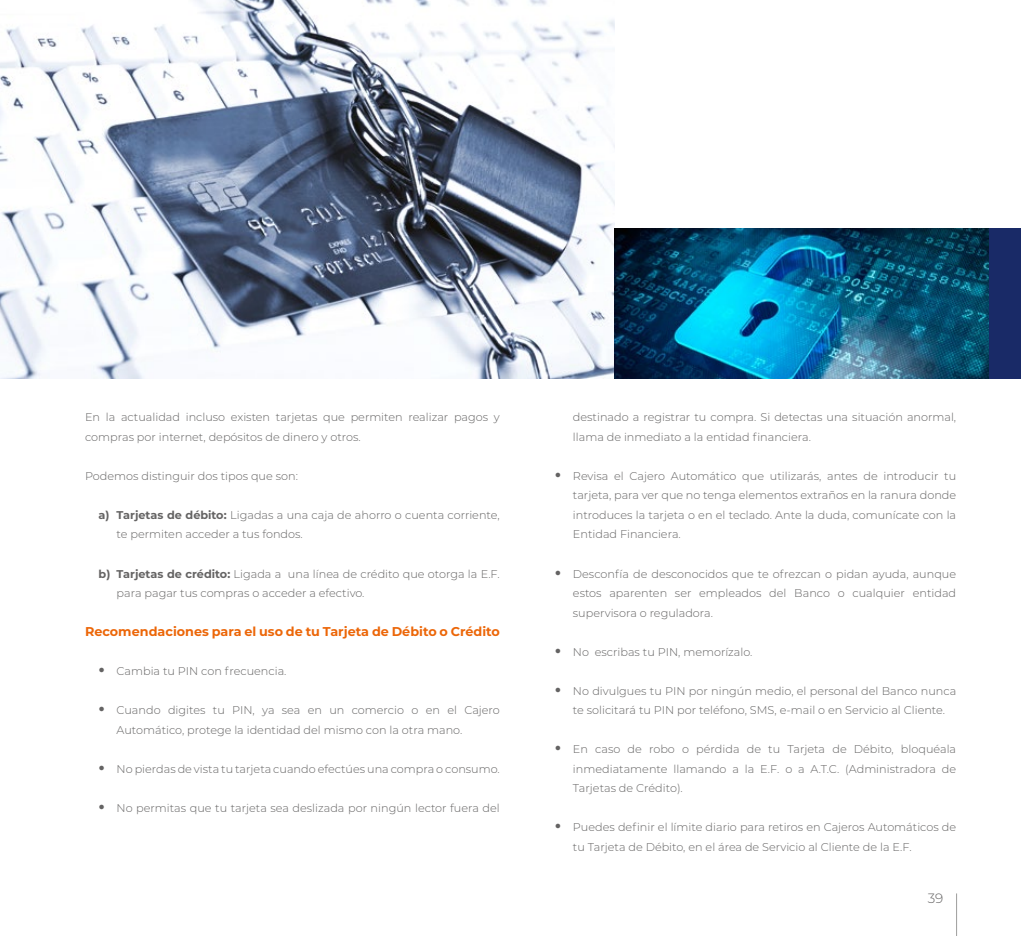
<style>
.page{position:relative;width:1021px;height:936px;background:#fff}
.page>*{position:absolute;margin:0;border:0;box-sizing:border-box;transform-origin:0 0}
.t1{font:300 13.5px "Montserrat";color:#646363}
.t2{font:700 12.75px "Montserrat";color:#ec6608}
.t3{font:300 11.25px/19.5px "Montserrat";color:#646363}
.s1{font-weight:700}
.s2{font-weight:700;font-size:18px}
</style>
<div class="page">
<hr style="left:956px;top:893px;width:1px;height:42px;background:#9d9d9c">
<img style="left:0;top:0;width:615px;height:379px">
<img style="left:615px;top:228px;width:374px;height:151px">
<div style="left:989px;top:228px;width:31px;height:151px;background:#192a67"></div>
<p class="t3" style="left:85px;top:407px;width:416px">En la actualidad incluso existen tarjetas que permiten realizar pagos y compras por internet, depósitos de dinero y otros.</p>
<p class="t3" style="left:85px;top:466px;width:214px">Podemos distinguir dos tipos que son:</p>
<p class="t3" style="left:117px;top:505px;width:385px;text-indent:-18px"><span class="s1">a) Tarjetas de débito:</span> Ligadas a una caja de ahorro o cuenta corriente, te permiten acceder a tus fondos.</p>
<p class="t3" style="left:117px;top:563px;width:385px;text-indent:-18px"><span class="s1">b) Tarjetas de crédito:</span> Ligada a una línea de crédito que otorga la E.F. para pagar tus compras o acceder a efectivo.</p>
<p class="t2" style="left:85px;top:622px;width:416px">Recomendaciones para el uso de tu Tarjeta de Débito o Crédito</p>
<p class="t3" style="left:99px;top:661px;width:189px"><span class="s2">•</span> Cambia tu PIN con frecuencia.</p>
<p class="t3" style="left:117px;top:700px;width:385px;text-indent:-18px"><span class="s2">•</span> Cuando digites tu PIN, ya sea en un comercio o en el Cajero<br>Automático, protege la identidad del mismo con la otra mano.</p>
<p class="t3" style="left:99px;top:758px;width:403px"><span class="s2">•</span> No pierdas de vista tu tarjeta cuando efectúes una compra o consumo.</p>
<p class="t3" style="left:99px;top:797px;width:403px"><span class="s2">•</span> No permitas que tu tarjeta sea deslizada por ningún lector fuera del</p>
<p class="t3" style="left:573px;top:407px;width:385px">destinado a registrar tu compra. Si detectas una situación anormal, llama de inmediato a la entidad financiera.</p>
<p class="t3" style="left:573px;top:466px;width:385px;text-align:justify;text-indent:-18px"><span class="s2">•</span> Revisa el Cajero Automático que utilizarás, antes de introducir tu tarjeta, para ver que no tenga elementos extraños en la ranura donde introduces la tarjeta o en el teclado. Ante la duda, comunícate con la Entidad Financiera.</p>
<p class="t3" style="left:573px;top:563px;width:385px;text-align:justify;text-indent:-18px"><span class="s2">•</span> Desconfía de desconocidos que te ofrezcan o pidan ayuda, aunque estos aparenten ser empleados del Banco o cualquier entidad supervisora o reguladora.</p>
<p class="t3" style="left:555px;top:641px;width:199px"><span class="s2">•</span> No escribas tu PIN, memorízalo.</p>
<p class="t3" style="left:573px;top:680px;width:385px;text-indent:-18px"><span class="s2">•</span> No divulgues tu PIN por ningún medio, el personal del Banco nunca te solicitará tu PIN por teléfono, SMS, e-mail o en Servicio al Cliente.</p>
<p class="t3" style="left:573px;top:739px;width:385px;text-align:justify;text-indent:-18px"><span class="s2">•</span> En caso de robo o pérdida de tu Tarjeta de Débito, bloquéala inmediatamente llamando a la E.F. o a A.T.C. (Administradora de Tarjetas de Crédito).</p>
<p class="t3" style="left:573px;top:817px;width:385px;text-indent:-18px"><span class="s2">•</span> Puedes definir el límite diario para retiros en Cajeros Automáticos de tu Tarjeta de Débito, en el área de Servicio al Cliente de la E.F.</p>
<p class="t1" style="left:927px;top:888px;width:17px">39</p>
</div>
